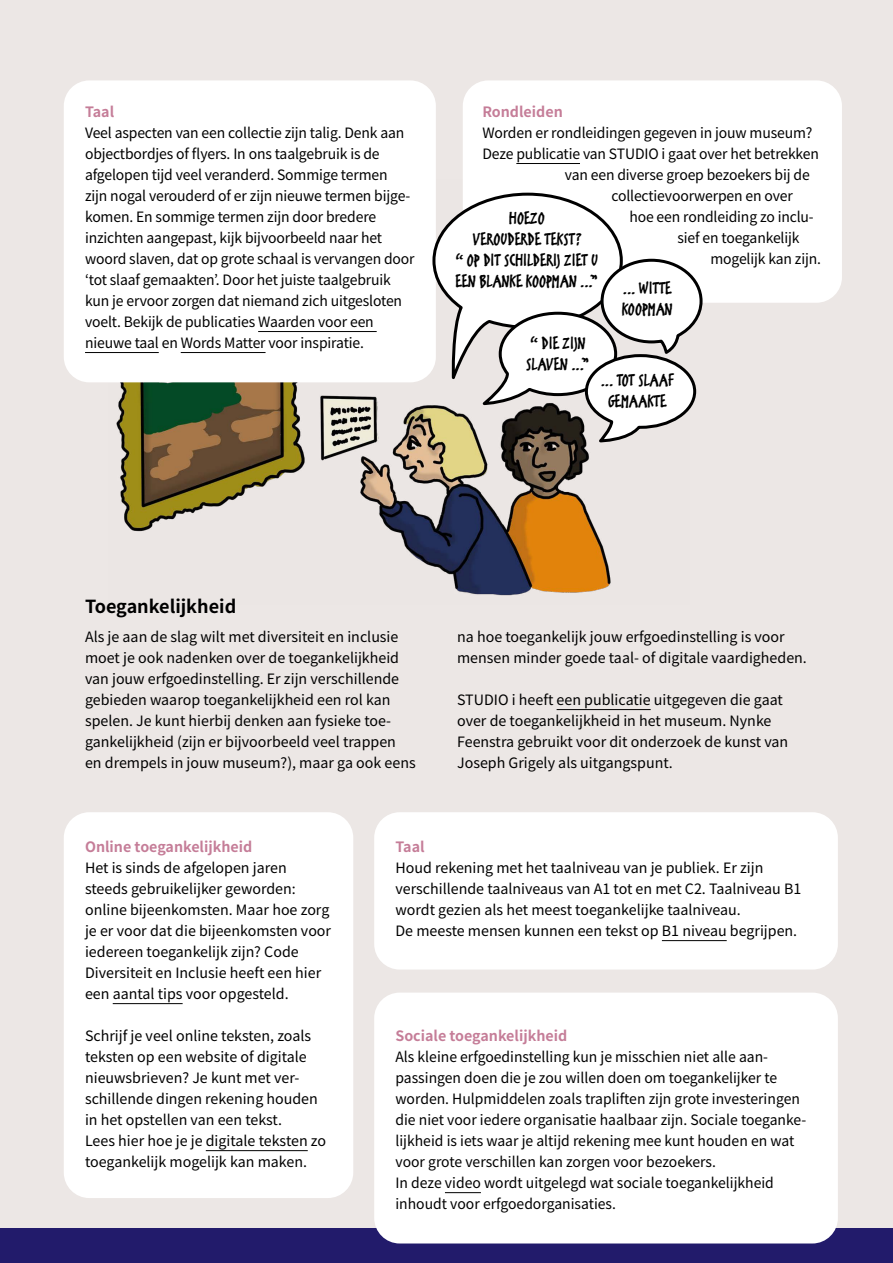
<style>
.page{position:relative;width:893px;height:1263px;background:#ece7e5}
.page>*{position:absolute;margin:0;border:0;box-sizing:border-box;transform-origin:0 0}
.t1{font:19.5px/21px "Erikrighthand Sc Offc Pro";color:#000;text-align:center}
.t2{font:700 18px "Noto Sans JP";color:#000}
.t3{font:14.25px/21px "Noto Sans JP";color:#000}
.t4{font:700 14.25px "Noto Sans JP";color:#c57d98}
</style>
<div class="page">
<img style="left:116px;top:372px;width:495px;height:224px">
<div style="left:64px;top:812px;width:289px;height:386px;background:#fff;border-radius:26px"></div>
<div style="left:64px;top:80px;width:372px;height:302px;background:#fff;border-radius:26px"></div>
<div style="left:374px;top:812px;width:464px;height:157px;background:#fff;border-radius:26px"></div>
<div style="left:463px;top:80px;width:379px;height:223px;background:#fff;border-radius:26px"></div>
<hr style="left:516px;top:163px;width:64px;height:1px;background:#000">
<hr style="left:662px;top:940px;width:65px;height:1px;background:#000">
<hr style="left:113px;top:1003px;width:70px;height:1px;background:#000">
<hr style="left:206px;top:1150px;width:102px;height:1px;background:#000">
<hr style="left:557px;top:709px;width:94px;height:1px;background:#000">
<hr style="left:258px;top:331px;width:119px;height:1px;background:#000">
<hr style="left:85px;top:352px;width:74px;height:1px;background:#000">
<hr style="left:181px;top:352px;width:85px;height:1px;background:#000">
<div style="left:0;top:1229px;width:893px;height:34px;background:#221b6b"></div>
<svg style="left:431px;top:192px;width:272px;height:252px"></svg>
<div style="left:374px;top:992px;width:464px;height:251px;background:#fff;border-radius:26px"></div>
<hr style="left:445px;top:1192px;width:36px;height:1px;background:#000">
<p class="t4" style="left:85px;top:104px;width:31px">Taal</p>
<p class="t3" style="left:85px;top:123px;width:331px">Veel aspecten van een collectie zijn talig. Denk aan objectbordjes of flyers. In ons taalgebruik is de afgelopen tijd veel veranderd. Sommige termen<br>zijn nogal verouderd of er zijn nieuwe termen bijge&shy;komen. En sommige termen zijn door bredere inzichten aangepast, kijk bijvoorbeeld naar het woord slaven, dat op grote schaal is vervangen door ‘tot slaaf gemaakten’. Door het juiste taalgebruik kun je ervoor zorgen dat niemand zich uitgesloten voelt. Bekijk de publicaties Waarden voor een nieuwe taal en Words Matter voor inspiratie.</p>
<p class="t4" style="left:482px;top:104px;width:82px">Rondleiden</p>
<p class="t3" style="left:482px;top:123px;width:331px">Worden er rondleidingen gegeven in jouw museum?</p>
<p class="t3" style="left:482px;top:144px;width:338px">Deze publicatie van STUDIO i gaat over het betrekken</p>
<p class="t3" style="left:565px;top:165px;width:246px">van een diverse groep bezoekers bij de</p>
<p class="t3" style="left:611px;top:186px;width:183px">collectievoorwerpen en over</p>
<p class="t3" style="left:629px;top:207px;width:186px">hoe een rondleiding zo inclu-</p>
<p class="t3" style="left:677px;top:228px;width:124px">sief en toegankelijk</p>
<p class="t3" style="left:710px;top:249px;width:112px">mogelijk kan zijn.</p>
<h1 class="t1" style="left:455px;top:208px;width:144px">HOEZO<br>VEROUDERDE TEKST?<br>“ OP DIT SCHILDERIJ ZIET U<br>EEN BLANKE KOOPMAN ...”</h1>
<h1 class="t1" style="left:622px;top:279px;width:52px;text-align:left">... WITTE<br>KOOPMAN</h1>
<h1 class="t1" style="left:526px;top:333px;width:65px;text-align:left">“ DIE ZIJN<br>SLAVEN ...”</h1>
<h1 class="t1" style="left:601px;top:370px;width:74px">... TOT SLAAF<br>GEMAAKTE</h1>
<p class="t2" style="left:85px;top:596px;width:153px">Toegankelijkheid</p>
<p class="t3" style="left:85px;top:627px;width:332px">Als je aan de slag wilt met diversiteit en inclusie moet je ook nadenken over de toegankelijkheid van jouw erfgoedinstelling. Er zijn verschillende gebieden waarop toegankelijkheid een rol kan spelen. Je kunt hierbij denken aan fysieke toe&shy;gankelijkheid (zijn er bijvoorbeeld veel trappen en drempels in jouw museum?), maar ga ook eens</p>
<p class="t3" style="left:457px;top:627px;width:351px">na hoe toegankelijk jouw erfgoedinstelling is voor mensen minder goede taal- of digitale vaardigheden.</p>
<p class="t3" style="left:457px;top:690px;width:333px">STUDIO i heeft een publicatie uitgegeven die gaat over de toegankelijkheid in het museum. Nynke Feenstra gebruikt voor dit onderzoek de kunst van Joseph Grigely als uitgangspunt.</p>
<p class="t4" style="left:85px;top:839px;width:169px">Online toegankelijkheid</p>
<p class="t3" style="left:85px;top:858px;width:248px">Het is sinds de afgelopen jaren steeds gebruikelijker geworden: online bijeenkomsten. Maar hoe zorg je er voor dat die bijeenkomsten voor iedereen toegankelijk zijn? Code Diversiteit en Inclusie heeft een hier een aantal tips voor opgesteld.</p>
<p class="t3" style="left:85px;top:1026px;width:243px">Schrijf je veel online teksten, zoals teksten op een website of digitale nieuwsbrieven? Je kunt met ver&shy;schillende dingen rekening houden in het opstellen van een tekst.<br>Lees hier hoe je je digitale teksten zo toegankelijk mogelijk kan maken.</p>
<p class="t4" style="left:395px;top:839px;width:31px">Taal</p>
<p class="t3" style="left:395px;top:858px;width:407px">Houd rekening met het taalniveau van je publiek. Er zijn verschillende taalniveaus van A1 tot en met C2. Taalniveau B1 wordt gezien als het meest toegankelijke taalniveau.<br>De meeste mensen kunnen een tekst op B1 niveau begrijpen.</p>
<p class="t4" style="left:395px;top:1028px;width:173px">Sociale toegankelijkheid</p>
<p class="t3" style="left:395px;top:1047px;width:412px">Als kleine erfgoedinstelling kun je misschien niet alle aan&shy;passingen doen die je zou willen doen om toegankelijker te worden. Hulpmiddelen zoals trapliften zijn grote investeringen die niet voor iedere organisatie haalbaar zijn. Sociale toeganke&shy;lijkheid is iets waar je altijd rekening mee kunt houden en wat voor grote verschillen kan zorgen voor bezoekers.<br>In deze video wordt uitgelegd wat sociale toegankelijkheid inhoudt voor erfgoedorganisaties.</p>
</div>
